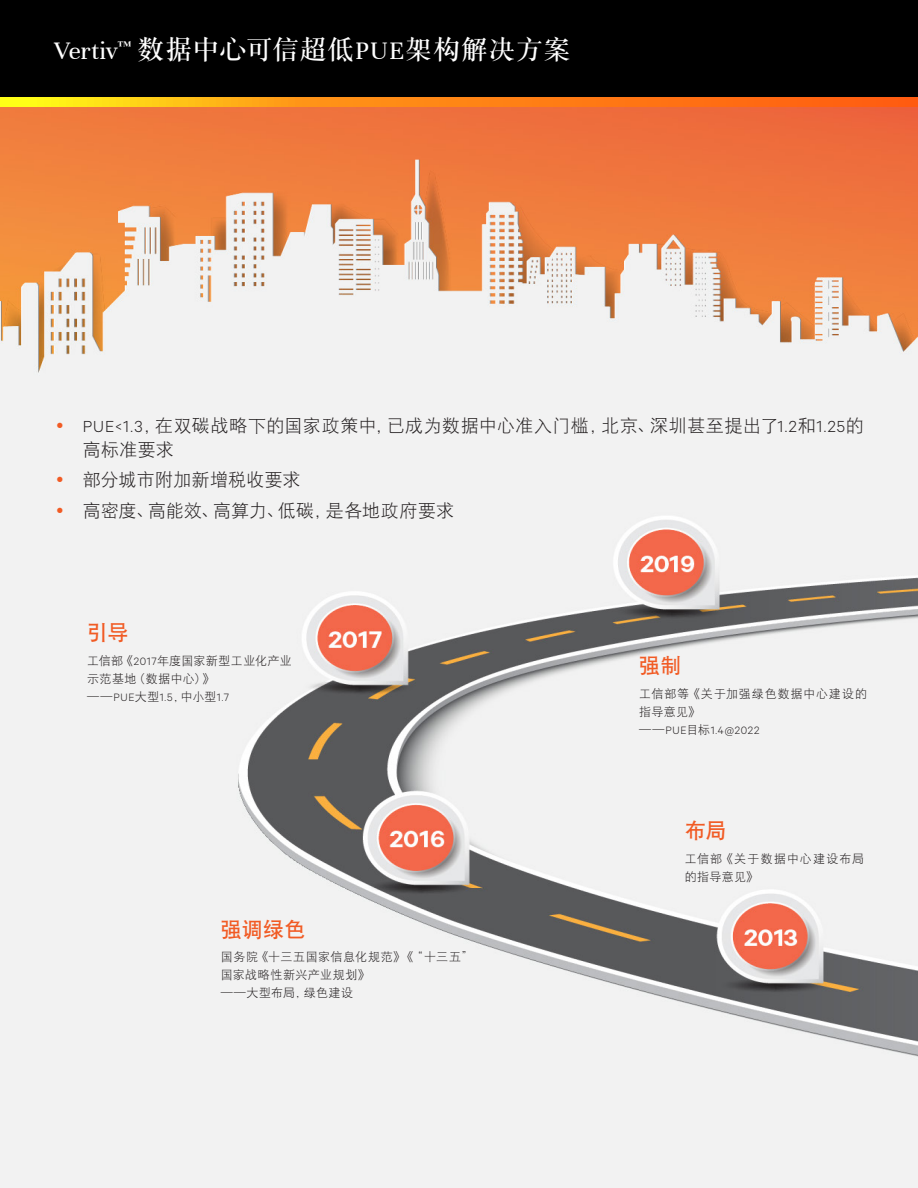
<style>
.page{position:relative;width:918px;height:1188px;background:#fff}
.page>*{position:absolute;margin:0;border:0;box-sizing:border-box;transform-origin:0 0}
.t1{font:27px "DF Song GB W7";letter-spacing:.02em;color:#fff}
.t2{font:21px "DF Hei GB W7";letter-spacing:.005em;color:#f15b24}
.t3{font:18px/24px "DF Hei GB W3";letter-spacing:.015em;color:#231f20}
.t4{font:12px/18px "DF Hei GB W3";letter-spacing:.045em;color:#231f20}
.t5{font:300 12px "Calibre";letter-spacing:.06em;color:#231f20}
.t6{font:12px/18px "DF Hei GB W3";letter-spacing:.07em;color:#231f20}
.t7{font:12px/18px "DF Hei GB W3";letter-spacing:.08em;color:#231f20}
.s1{font-family:"Unna"}
.s2{font-family:"Calibre";font-weight:300}
.s3{font-family:"DF Hei GB W3";font-weight:400}
</style>
<div class="page">
<div style="left:0;top:0;width:918px;height:98px;background:#000"></div>
<svg style="left:0;top:98px;width:918px;height:9px"></svg>
<img style="left:0;top:107px;width:918px;height:1081px">
<svg style="left:57px;top:422px;width:6px;height:6px"></svg>
<svg style="left:57px;top:477px;width:6px;height:5px"></svg>
<svg style="left:57px;top:508px;width:6px;height:5px"></svg>
<h1 class="t1" style="left:54px;top:35px;width:518px"><span class="s1">Vertiv</span><sup>™</sup> 数据中心可信超低<span class="s1">PUE</span>架构解决方案</h1>
<p class="t3" style="left:83px;top:413px;width:783px"><span class="s2">PUE&lt;1.3</span>，在双碳战略下的国家政策中，已成为数据中心准入门槛，北京、深圳甚至提出了<span class="s2">1.2</span>和<span class="s2">1.25</span>的高标准要求</p>
<p class="t3" style="left:83px;top:468px;width:219px">部分城市附加新增税收要求</p>
<p class="t3" style="left:83px;top:498px;width:373px">高密度、高能效、高算力、低碳，是各地政府要求</p>
<p class="t2" style="left:87px;top:621px;width:43px">引导</p>
<p class="t4" style="left:87px;top:651px;width:206px">工信部《<span class="s2">2017</span>年度国家新型工业化产业示范基地（数据中心）》</p>
<p class="t5" style="left:87px;top:690px;width:143px"><span class="s3">——</span>PUE<span class="s3">大型</span>1.5<span class="s3">，中小型</span>1.7</p>
<p class="t2" style="left:221px;top:918px;width:86px">强调绿色</p>
<p class="t4" style="left:221px;top:948px;width:254px">国务院《十三五国家信息化规范》《“十三五”国家战略性新兴产业规划》</p>
<p class="t4" style="left:221px;top:984px;width:134px">——大型布局，绿色建设</p>
<p class="t2" style="left:639px;top:654px;width:44px">强制</p>
<p class="t6" style="left:639px;top:684px;width:229px">工信部等《关于加强绿色数据中心建设的指导意见》</p>
<p class="t5" style="left:639px;top:723px;width:122px"><span class="s3">——</span>PUE<span class="s3">目标</span>1.4@2022</p>
<p class="t2" style="left:685px;top:819px;width:43px">布局</p>
<p class="t7" style="left:685px;top:849px;width:181px">工信部《关于数据中心建设布局的指导意见》</p>
</div>
